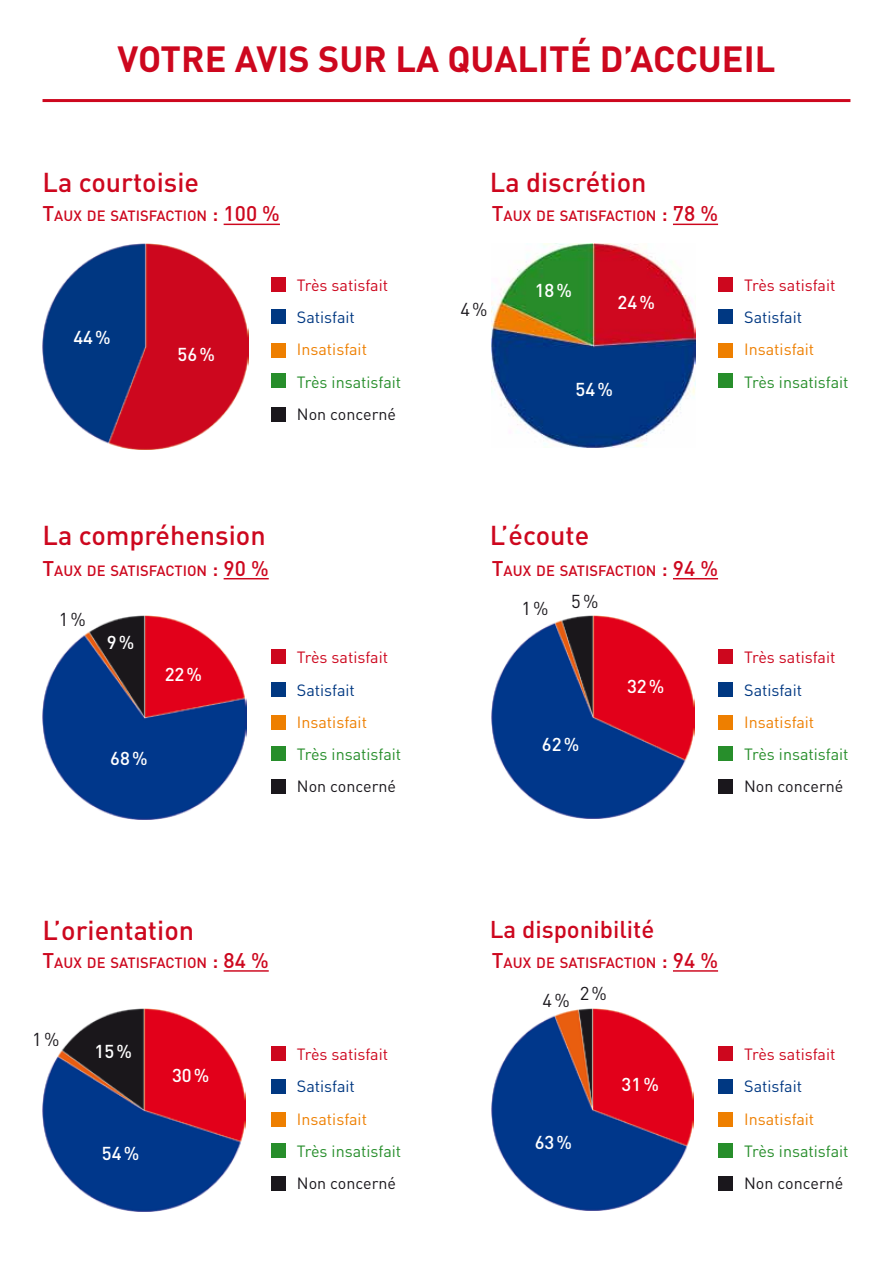
<style>
.page{position:relative;width:893px;height:1263px;background:#fff}
.page>*{position:absolute;margin:0;border:0;box-sizing:border-box;transform-origin:0 0}
.t1{font:700 36px "DIN";color:#cd071e}
.t2{font:500 27px "DIN";color:#cd071e}
.t3{font:500 24px "DIN";color:#cd071e}
.t4{font:500 18.45px "DIN";color:#fff}
.t5{font:18.45px "DIN";color:#1a171c}
.t6{font:16.05px "DIN";color:#278e2b}
.t7{font:16.05px "DIN";color:#cd071e}
.t8{font:16.05px "DIN";color:#ee7f00}
.t9{font:16.05px "DIN";color:#1a171c}
.t10{font:16.05px "DIN";color:#003882}
.t11{font:500 14.7px "DIN";color:#cd071e}
.s1{font-size:21px}
</style>
<div class="page">
<hr style="left:43px;top:99px;width:807px;height:3px;background:#cd071e">
<div style="left:271px;top:277px;width:14px;height:14px;background:#cd071e"></div>
<div style="left:271px;top:310px;width:14px;height:14px;background:#003882"></div>
<div style="left:271px;top:343px;width:14px;height:14px;background:#ee7f00"></div>
<div style="left:271px;top:374px;width:14px;height:14px;background:#278e2b"></div>
<div style="left:271px;top:407px;width:14px;height:14px;background:#1a171c"></div>
<img style="left:43px;top:243px;width:205px;height:206px">
<img style="left:492px;top:244px;width:204px;height:204px">
<div style="left:718px;top:277px;width:15px;height:14px;background:#cd071e"></div>
<div style="left:718px;top:310px;width:15px;height:14px;background:#003882"></div>
<div style="left:718px;top:343px;width:15px;height:14px;background:#ee7f00"></div>
<div style="left:718px;top:374px;width:15px;height:14px;background:#278e2b"></div>
<img style="left:43px;top:616px;width:203px;height:204px">
<div style="left:271px;top:649px;width:14px;height:15px;background:#cd071e"></div>
<div style="left:271px;top:682px;width:14px;height:15px;background:#003882"></div>
<div style="left:271px;top:715px;width:14px;height:15px;background:#ee7f00"></div>
<div style="left:271px;top:746px;width:14px;height:15px;background:#278e2b"></div>
<div style="left:271px;top:779px;width:14px;height:15px;background:#1a171c"></div>
<img style="left:492px;top:616px;width:203px;height:203px">
<div style="left:718px;top:649px;width:15px;height:15px;background:#cd071e"></div>
<div style="left:718px;top:682px;width:15px;height:15px;background:#003882"></div>
<div style="left:718px;top:715px;width:15px;height:15px;background:#ee7f00"></div>
<div style="left:718px;top:746px;width:15px;height:15px;background:#278e2b"></div>
<div style="left:718px;top:779px;width:15px;height:15px;background:#1a171c"></div>
<img style="left:492px;top:1009px;width:202px;height:202px">
<div style="left:718px;top:1046px;width:15px;height:15px;background:#cd071e"></div>
<div style="left:718px;top:1079px;width:15px;height:14px;background:#003882"></div>
<div style="left:718px;top:1112px;width:15px;height:14px;background:#ee7f00"></div>
<div style="left:718px;top:1143px;width:15px;height:14px;background:#278e2b"></div>
<div style="left:718px;top:1176px;width:15px;height:14px;background:#1a171c"></div>
<img style="left:43px;top:1009px;width:203px;height:203px">
<div style="left:271px;top:1046px;width:14px;height:15px;background:#cd071e"></div>
<div style="left:271px;top:1079px;width:14px;height:14px;background:#003882"></div>
<div style="left:271px;top:1112px;width:14px;height:14px;background:#ee7f00"></div>
<div style="left:271px;top:1143px;width:14px;height:14px;background:#278e2b"></div>
<div style="left:271px;top:1176px;width:14px;height:14px;background:#1a171c"></div>
<hr style="left:224px;top:224px;width:56px;height:1px;background:#cd071e">
<hr style="left:224px;top:578px;width:45px;height:1px;background:#cd071e">
<hr style="left:224px;top:970px;width:45px;height:2px;background:#cd071e">
<hr style="left:673px;top:224px;width:45px;height:1px;background:#cd071e">
<hr style="left:673px;top:578px;width:45px;height:1px;background:#cd071e">
<hr style="left:673px;top:970px;width:45px;height:2px;background:#cd071e">
<h1 class="t1" style="left:118px;top:36px;width:43px">VOTRE</h1>
<h1 class="t1" style="left:235px;top:36px;width:20px">AVIS</h1>
<h1 class="t1" style="left:318px;top:36px;width:24px">SUR</h1>
<h1 class="t1" style="left:395px;top:36px;width:73px">LA QUALIT</h1>
<h1 class="t1" style="left:570px;top:36px;width:83px">É D’ACCUEIL</h1>
<h2 class="t2" style="left:43px;top:165px;width:158px">La courtoisie</h2>
<p class="t11" style="left:43px;top:207px;width:239px"><span class="s1">T</span>AUX DE SATISFACTION <span class="s1">: 100 %</span></p>
<p class="t4" style="left:73px;top:326px;width:39px">44%</p>
<p class="t4" style="left:178px;top:343px;width:39px">56%</p>
<p class="t7" style="left:297px;top:275px;width:93px">Très satisfait</p>
<p class="t10" style="left:297px;top:307px;width:60px">Satisfait</p>
<p class="t8" style="left:297px;top:339px;width:72px">Insatisfait</p>
<p class="t6" style="left:297px;top:372px;width:106px">Très insatisfait</p>
<p class="t9" style="left:297px;top:404px;width:101px">Non concerné</p>
<h2 class="t2" style="left:43px;top:518px;width:225px">La compréhension</h2>
<p class="t11" style="left:43px;top:561px;width:228px"><span class="s1">T</span>AUX DE SATISFACTION <span class="s1">: 90 %</span></p>
<p class="t5" style="left:59px;top:607px;width:29px">1%</p>
<p class="t4" style="left:107px;top:631px;width:29px">9%</p>
<p class="t4" style="left:165px;top:663px;width:39px">22%</p>
<p class="t4" style="left:110px;top:747px;width:39px">68%</p>
<p class="t7" style="left:297px;top:648px;width:93px">Très satisfait</p>
<p class="t10" style="left:297px;top:680px;width:60px">Satisfait</p>
<p class="t8" style="left:297px;top:712px;width:72px">Insatisfait</p>
<p class="t6" style="left:297px;top:744px;width:106px">Très insatisfait</p>
<p class="t9" style="left:297px;top:776px;width:101px">Non concerné</p>
<h2 class="t2" style="left:43px;top:913px;width:153px">L’orientation</h2>
<p class="t11" style="left:43px;top:953px;width:228px"><span class="s1">T</span>AUX DE SATISFACTION <span class="s1">: 84 %</span></p>
<p class="t5" style="left:32px;top:1028px;width:29px">1%</p>
<p class="t4" style="left:95px;top:1040px;width:39px">15%</p>
<p class="t4" style="left:102px;top:1141px;width:39px">54%</p>
<p class="t4" style="left:172px;top:1063px;width:39px">30%</p>
<p class="t7" style="left:297px;top:1044px;width:93px">Très satisfait</p>
<p class="t10" style="left:297px;top:1076px;width:60px">Satisfait</p>
<p class="t8" style="left:297px;top:1109px;width:72px">Insatisfait</p>
<p class="t6" style="left:297px;top:1141px;width:106px">Très insatisfait</p>
<p class="t9" style="left:297px;top:1173px;width:101px">Non concerné</p>
<h2 class="t2" style="left:490px;top:165px;width:158px">La discrétion</h2>
<p class="t11" style="left:492px;top:207px;width:228px"><span class="s1">T</span>AUX DE SATISFACTION <span class="s1">: 78 %</span></p>
<p class="t5" style="left:460px;top:298px;width:29px">4%</p>
<p class="t4" style="left:535px;top:278px;width:39px">18%</p>
<p class="t4" style="left:618px;top:290px;width:39px">24%</p>
<p class="t4" style="left:575px;top:377px;width:39px">54%</p>
<p class="t7" style="left:744px;top:275px;width:93px">Très satisfait</p>
<p class="t10" style="left:744px;top:307px;width:60px">Satisfait</p>
<p class="t8" style="left:744px;top:339px;width:72px">Insatisfait</p>
<p class="t6" style="left:744px;top:372px;width:106px">Très insatisfait</p>
<h2 class="t2" style="left:490px;top:518px;width:101px">L’écoute</h2>
<p class="t11" style="left:492px;top:561px;width:228px"><span class="s1">T</span>AUX DE SATISFACTION <span class="s1">: 94 %</span></p>
<p class="t5" style="left:521px;top:593px;width:79px">1% 5%</p>
<p class="t4" style="left:542px;top:733px;width:39px">62%</p>
<p class="t4" style="left:627px;top:674px;width:39px">32%</p>
<p class="t7" style="left:744px;top:648px;width:93px">Très satisfait</p>
<p class="t10" style="left:744px;top:680px;width:60px">Satisfait</p>
<p class="t8" style="left:744px;top:712px;width:72px">Insatisfait</p>
<p class="t6" style="left:744px;top:744px;width:106px">Très insatisfait</p>
<p class="t9" style="left:744px;top:776px;width:101px">Non concerné</p>
<h3 class="t3" style="left:490px;top:913px;width:166px">La disponibilité</h3>
<p class="t11" style="left:492px;top:953px;width:228px"><span class="s1">T</span>AUX DE SATISFACTION <span class="s1">: 94 %</span></p>
<p class="t5" style="left:543px;top:985px;width:66px">4% 2%</p>
<p class="t4" style="left:535px;top:1131px;width:39px">63%</p>
<p class="t4" style="left:621px;top:1072px;width:39px">31%</p>
<p class="t7" style="left:744px;top:1044px;width:93px">Très satisfait</p>
<p class="t10" style="left:744px;top:1076px;width:60px">Satisfait</p>
<p class="t8" style="left:744px;top:1109px;width:72px">Insatisfait</p>
<p class="t6" style="left:744px;top:1141px;width:106px">Très insatisfait</p>
<p class="t9" style="left:744px;top:1173px;width:101px">Non concerné</p>
</div>
